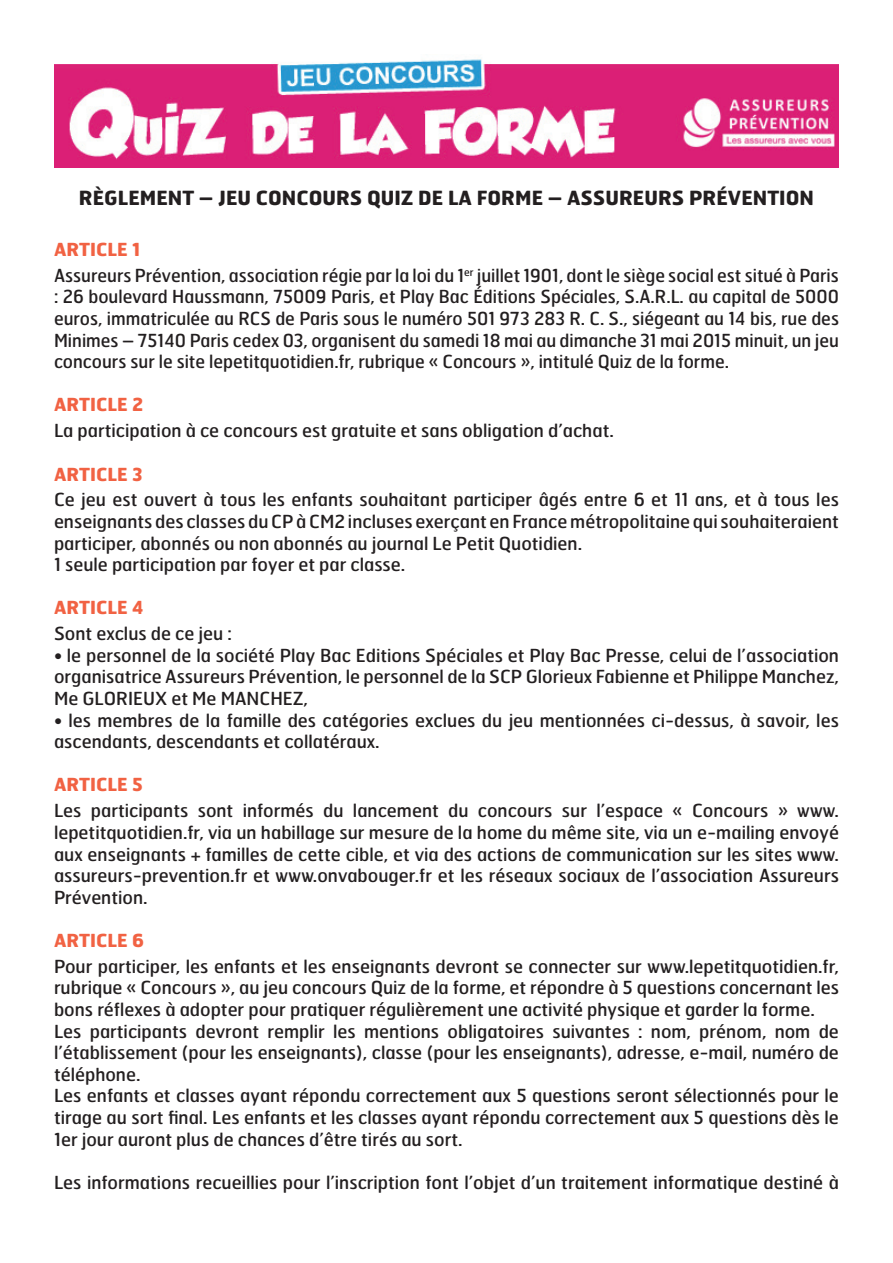
<style>
.page{position:relative;width:893px;height:1263px;background:#fff}
.page>*{position:absolute;margin:0;border:0;box-sizing:border-box;transform-origin:0 0}
.t1{font:700 19.5px "Hermes";color:#231f20}
.t2{font:18px/21.6px "Hermes";color:#231f20}
.t3{font:700 18px "Hermes";color:#f16243}
.s1{font-weight:700;color:#f16243}
</style>
<div class="page">
<img style="left:54px;top:59px;width:785px;height:108px">
<p class="t1" style="left:79px;top:185px;width:515px">RÈGLEMENT – JEU CONCOURS QUIZ DE LA FORME – ASSU</p>
<p class="t1" style="left:619px;top:185px;width:181px">REURS PRÉVENTION</p>
<p class="t2" style="left:54px;top:236px;width:786px;line-height:25.8px"><span class="s1">ARTICLE 1<br></span>Assureurs Prévention, association régie par la loi du 1<sup>er</sup> juillet 1901, dont le siège social est situé à Paris</p>
<p class="t2" style="left:54px;top:286px;width:786px;text-align:justify">: 26 boulevard Haussmann, 75009 Paris, et Play Bac Éditions Spéciales, S.A.R.L. au capital de 5000 euros, immatriculée au RCS de Paris sous le numéro 501 973 283 R. C. S., siégeant au 14 bis, rue des Minimes – 75140 Paris cedex 03, organisent du samedi 18 mai au dimanche 31 mai 2015 minuit, un jeu concours sur le site lepetitquotidien.fr, rubrique « Concours », intitulé Quiz de la forme.</p>
<p class="t3" style="left:54px;top:393px;width:91px">ARTICLE 2</p>
<p class="t2" style="left:54px;top:419px;width:561px">La participation à ce concours est gratuite et sans obligation d’achat.</p>
<p class="t3" style="left:54px;top:462px;width:90px">ARTICLE 3</p>
<p class="t2" style="left:54px;top:488px;width:786px">Ce jeu est ouvert à tous les enfants souhaitant participer âgés entre 6 et 11 ans, et à tous les enseignants des classes du CP à CM2 incluses exerçant en France métropolitaine qui souhaiteraient participer, abonnés ou non abonnés au journal Le Petit Quotidien.<br>1 seule participation par foyer et par classe.</p>
<p class="t3" style="left:54px;top:596px;width:91px">ARTICLE 4</p>
<p class="t2" style="left:54px;top:622px;width:179px">Sont exclus de ce jeu :</p>
<p class="t2" style="left:54px;top:644px;width:787px;text-align:justify">• le personnel de la société Play Bac Editions Spéciales et Play Bac Presse, celui de l’association organisatrice Assureurs Prévention, le personnel de la SCP Glorieux Fabienne et Philippe Manchez, Me GLORIEUX et Me MANCHEZ,</p>
<p class="t2" style="left:54px;top:709px;width:786px">• les membres de la famille des catégories exclues du jeu mentionnées ci-dessus, à savoir, les ascendants, descendants et collatéraux.</p>
<p class="t3" style="left:54px;top:773px;width:90px">ARTICLE 5</p>
<p class="t2" style="left:54px;top:799px;width:786px;text-align:justify">Les participants sont informés du lancement du concours sur l’espace « Concours » www. lepetitquotidien.fr, via un habillage sur mesure de la home du même site, via un e-mailing envoyé aux enseignants + familles de cette cible, et via des actions de communication sur les sites www. assureurs-prevention.fr et www.onvabouger.fr et les réseaux sociaux de l’association Assureurs Prévention.</p>
<p class="t3" style="left:54px;top:928px;width:92px">ARTICLE 6</p>
<p class="t2" style="left:54px;top:955px;width:787px">Pour participer, les enfants et les enseignants devront se connecter sur www.lepetitquotidien.fr, rubrique « Concours », au jeu concours Quiz de la forme, et répondre à 5 questions concernant les bons réflexes à adopter pour pratiquer régulièrement une activité physique et garder la forme.<br>Les participants devront remplir les mentions obligatoires suivantes : nom, prénom, nom de l’établissement (pour les enseignants), classe (pour les enseignants), adresse, e-mail, numéro de téléphone.<br>Les enfants et classes ayant répondu correctement aux 5 questions seront sélectionnés pour le tirage au sort final. Les enfants et les classes ayant répondu correctement aux 5 questions dès le 1er jour auront plus de chances d’être tirés au sort.</p>
<p class="t2" style="left:54px;top:1171px;width:786px">Les informations recueillies pour l’inscription font l’objet d’un traitement informatique destiné à</p>
</div>
